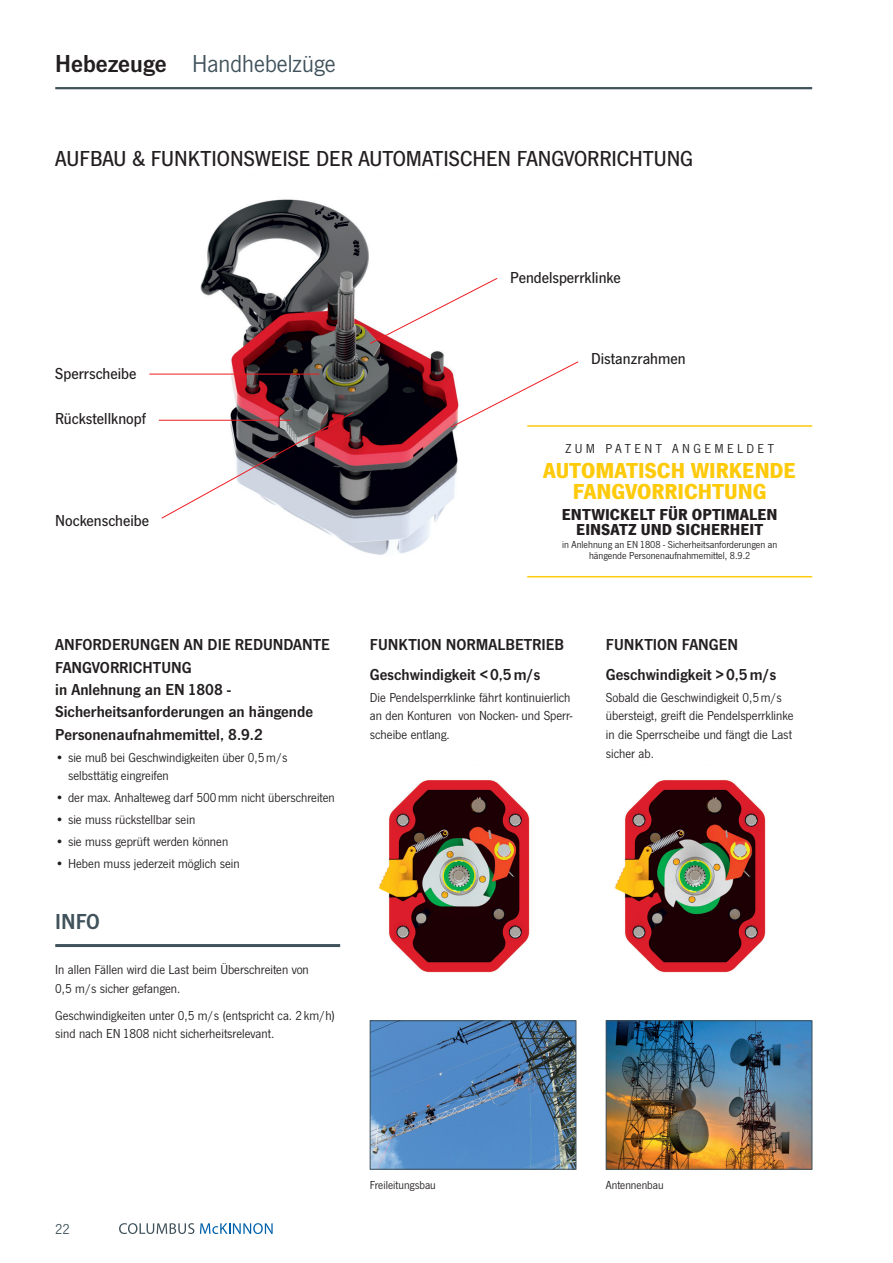
<style>
.page{position:relative;width:893px;height:1263px;background:#fff}
.page>*{position:absolute;margin:0;border:0;box-sizing:border-box;transform-origin:0 0}
.t1{font:25.5px "News Got";color:#40525b}
.t2{font:500 22.5px "News Got";color:#231f20}
.t3{font:700 22.5px/21px "News Got";letter-spacing:-.005em;color:#feca0a;text-align:center}
.t4{font:22.5px "News Got Dem";color:#40525b}
.t5{font:16.5px/22.4px "News Got Dem";color:#231f20}
.t6{font:500 16.5px "News Got";color:#231f20}
.t7{font:700 16.5px/15px "News Got";color:#231f20;text-align:center}
.t8{font:15px "News Got";color:#40525b}
.t9{font:13.5px/18.6px "News Got";color:#231f20}
.t10{font:13.5px "News Got";letter-spacing:.255em;color:#231f20}
.t11{font:12px "News Got";color:#231f20}
.t12{font:10.5px/10.5px "News Got";color:#231f20;text-align:center}
.s1{font-family:"News Got Dem";color:#231f20}
</style>
<div class="page">
<img style="left:370px;top:1020px;width:206px;height:149px">
<img style="left:606px;top:1020px;width:206px;height:149px">
<img style="left:615px;top:780px;width:151px;height:193px">
<img style="left:379px;top:780px;width:151px;height:193px">
<img style="left:166px;top:199px;width:292px;height:356px">
<hr style="left:55px;top:87px;width:757px;height:2px;background:#40525b">
<svg style="left:119px;top:1223px;width:75px;height:11px"></svg>
<svg style="left:200px;top:1223px;width:73px;height:11px"></svg>
<svg style="left:450px;top:361px;width:129px;height:67px"></svg>
<svg style="left:369px;top:277px;width:129px;height:67px"></svg>
<hr style="left:149px;top:374px;width:170px;height:1px;background:#ee1d23">
<svg style="left:161px;top:411px;width:193px;height:108px"></svg>
<hr style="left:159px;top:420px;width:132px;height:1px;background:#ee1d23">
<div style="left:527px;top:427px;width:285px;height:149px;background:#fff"></div>
<hr style="left:527px;top:425px;width:285px;height:2px;background:#feca0a">
<hr style="left:527px;top:576px;width:285px;height:1px;background:#feca0a">
<hr style="left:55px;top:944px;width:285px;height:3px;background:#40525b">
<h1 class="t1" style="left:55px;top:50px;width:282px"><span class="s1">Hebezeuge</span> Handhebelzüge</h1>
<h2 class="t2" style="left:55px;top:146px;width:639px">AUFBAU &amp; FUNKTIONSWEISE DER AUTOMATISCHEN FANGVORRICHTUNG</h2>
<p class="t6" style="left:510px;top:269px;width:112px">Pendelsperrklinke</p>
<p class="t6" style="left:55px;top:364px;width:83px">Sperrscheibe</p>
<p class="t6" style="left:55px;top:410px;width:92px">Rückstellknopf</p>
<p class="t6" style="left:55px;top:511px;width:95px">Nockenscheibe</p>
<p class="t5" style="left:55px;top:634px;width:276px">ANFORDERUNGEN AN DIE REDUNDANTE<br>FANGVORRICHTUNG<br>in Anlehnung an EN 1808 -<br>Sicherheitsanforderungen an hängende<br>Personenaufnahmemittel, 8.9.2</p>
<p class="t9" style="left:68px;top:748px;width:221px;text-indent:-13px">• sie muß bei Geschwindigkeiten über 0,5m/s selbsttätig eingreifen</p>
<p class="t9" style="left:55px;top:789px;width:281px">• der max. Anhalteweg darf 500mm nicht überschreiten</p>
<p class="t9" style="left:55px;top:811px;width:142px">• sie muss rückstellbar sein</p>
<p class="t9" style="left:55px;top:833px;width:175px">• sie muss geprüft werden können</p>
<p class="t9" style="left:55px;top:855px;width:186px">• Heben muss jederzeit möglich sein</p>
<h2 class="t4" style="left:55px;top:909px;width:46px">INFO</h2>
<p class="t9" style="left:55px;top:960px;width:255px">In allen Fällen wird die Last beim Überschreiten von<br>0,5 m/s sicher gefangen.</p>
<p class="t9" style="left:55px;top:1006px;width:281px">Geschwindigkeiten unter 0,5 m/s (entspricht ca. 2 km/h) sind nach EN 1808 nicht sicherheitsrelevant.</p>
<p class="t6" style="left:591px;top:349px;width:96px">Distanzrahmen</p>
<p class="t10" style="left:565px;top:441px;width:210px">ZUM PATENT ANGEMELDET</p>
<h2 class="t3" style="left:543px;top:460px;width:254px">AUTOMATISCH WIRKENDE<br>FANGVORRICHTUNG</h2>
<p class="t7" style="left:562px;top:506px;width:217px">ENTWICKELT FÜR OPTIMALEN<br>EINSATZ UND SICHERHEIT</p>
<p class="t12" style="left:562px;top:540px;width:217px">in Anlehnung an EN 1808 - Sicherheitsanforderungen an hängende Personenaufnahmemittel, 8.9.2</p>
<p class="t5" style="left:370px;top:630px;width:196px;line-height:29.5px">FUNKTION NORMALBETRIEB<br>Geschwindigkeit &lt;0,5m/s</p>
<p class="t9" style="left:370px;top:688px;width:204px">Die Pendelsperrklinke fährt kontinuierlich an den Konturen von Nocken- und Sperr&shy;scheibe entlang.</p>
<p class="t5" style="left:606px;top:630px;width:172px;line-height:29.5px">FUNKTION FANGEN<br>Geschwindigkeit &gt;0,5m/s</p>
<p class="t9" style="left:606px;top:688px;width:189px">Sobald die Geschwindigkeit 0,5m/s übersteigt, greift die Pendelsperrklinke in die Sperrscheibe und fängt die Last sicher ab.</p>
<p class="t8" style="left:55px;top:1221px;width:16px">22</p>
<p class="t11" style="left:370px;top:1178px;width:67px">Freileitungsbau</p>
<p class="t11" style="left:606px;top:1178px;width:59px">Antennenbau</p>
</div>
